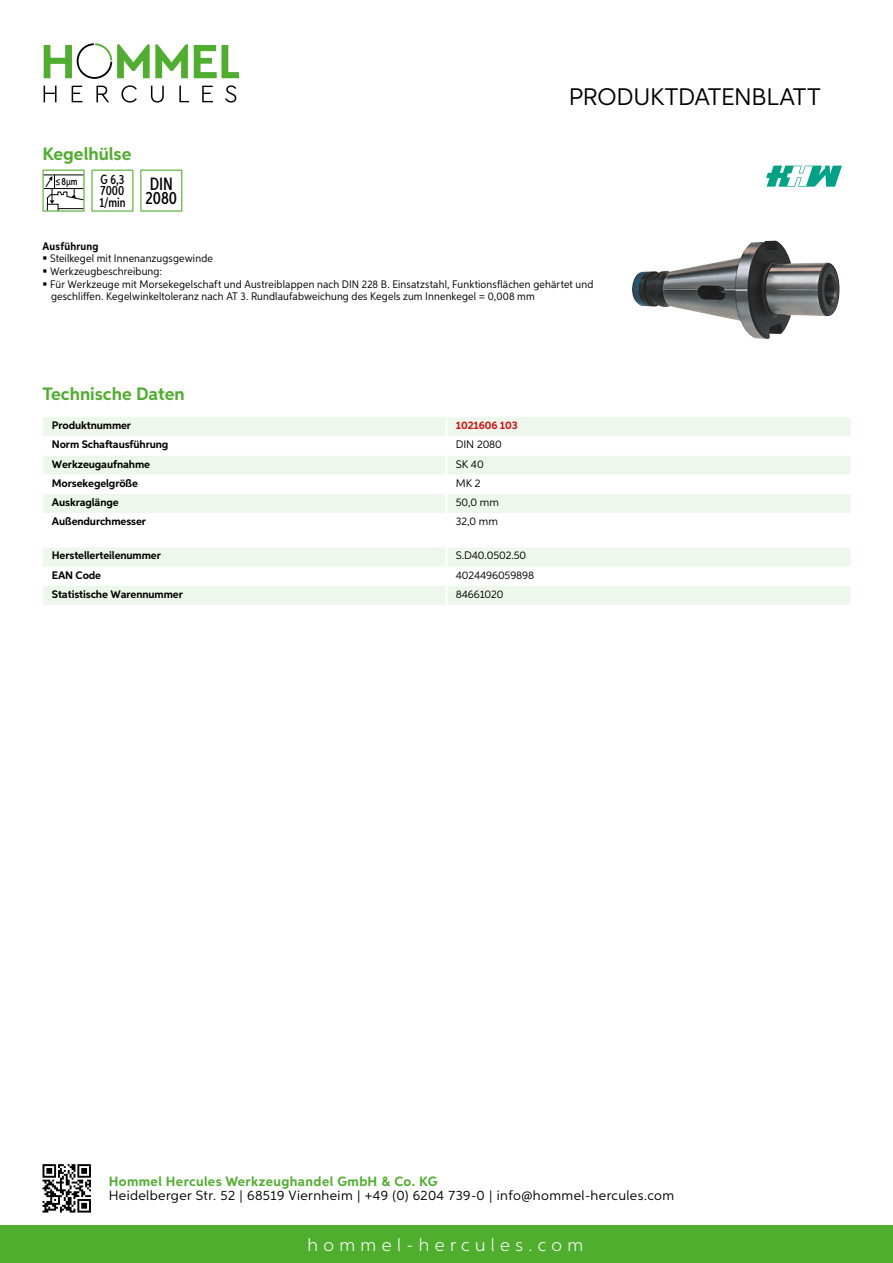
<style>
.page{position:relative;width:893px;height:1263px;background:#fff}
.page>*{position:absolute;margin:0;border:0;box-sizing:border-box;transform-origin:0 0}
.t1{font:24px "Aspira";letter-spacing:-.01em;color:#000}
.t2{font:700 18px "Aspira";color:#50ae2f}
.t3{font:300 18px "Aspira";letter-spacing:.3em;color:#fff}
.t4{font:500 17.85px/14.9px "Aspira XX Nar";color:#000}
.t5{font:13.5px "Aspira";letter-spacing:.03em;color:#000}
.t6{font:700 13.5px "Aspira";letter-spacing:.03em;color:#50ae2f}
.t7{font:500 13.35px/11.9px "Aspira XX Nar";color:#000;text-align:justify}
.t8{font:10.95px/12.5px "Aspira Nar";letter-spacing:.015em;color:#000}
.t9{font:700 10.95px "Aspira";letter-spacing:-.01em;color:#000}
.t10{font:10.95px "Aspira";letter-spacing:-.01em;color:#000}
.t11{font:700 10.95px "Aspira";letter-spacing:-.01em;color:#cd1013}
.t12{font:700 10.95px "Aspira Nar";letter-spacing:.02em;color:#000}
.t13{font:500 10.35px "Aspira XX Nar";color:#000}
</style>
<div class="page">
<div style="left:0;top:1226px;width:893px;height:37px;background:#50ae2f"></div>
<svg style="left:43px;top:1164px;width:48px;height:48px"></svg>
<svg style="left:194px;top:45px;width:45px;height:33px"></svg>
<svg style="left:44px;top:43px;width:144px;height:36px"></svg>
<svg style="left:44px;top:86px;width:13px;height:16px"></svg>
<svg style="left:72px;top:86px;width:10px;height:16px"></svg>
<svg style="left:96px;top:86px;width:13px;height:16px"></svg>
<svg style="left:121px;top:85px;width:16px;height:18px"></svg>
<svg style="left:151px;top:86px;width:13px;height:17px"></svg>
<svg style="left:179px;top:86px;width:10px;height:16px"></svg>
<svg style="left:202px;top:86px;width:11px;height:16px"></svg>
<svg style="left:225px;top:85px;width:11px;height:18px"></svg>
<div style="left:43px;top:417px;width:807px;height:19px;background:#eef7eb"></div>
<svg style="left:43px;top:456px;width:807px;height:57px;fill:#eef7eb"></svg>
<hr style="left:445px;top:417px;width:3px;height:19px;background:#fff">
<hr style="left:445px;top:456px;width:3px;height:19px;background:#fff">
<hr style="left:445px;top:475px;width:3px;height:19px;background:#fff">
<hr style="left:445px;top:494px;width:3px;height:19px;background:#fff">
<svg style="left:43px;top:548px;width:807px;height:57px"></svg>
<hr style="left:445px;top:586px;width:3px;height:19px;background:#fff">
<svg style="left:43px;top:170px;width:42px;height:42px"></svg>
<svg style="left:91px;top:170px;width:42px;height:42px"></svg>
<svg style="left:140px;top:170px;width:42px;height:42px"></svg>
<img style="left:632px;top:240px;width:208px;height:99px">
<svg style="left:766px;top:166px;width:76px;height:21px"></svg>
<h2 class="t2" style="left:43px;top:142px;width:90px">Kegelhülse</h2>
<p class="t13" style="left:55px;top:175px;width:24px">≤8µm</p>
<p class="t7" style="left:99px;top:173px;width:28px">G 6,3<br>7000<br>1/min</p>
<h3 class="t4" style="left:145px;top:176px;width:33px">DIN<br>2080</h3>
<h1 class="t1" style="left:569px;top:82px;width:253px">Produktdatenblatt</h1>
<p class="t12" style="left:43px;top:239px;width:58px">Ausführung</p>
<p class="t8" style="left:50px;top:252px;width:545px">Steilkegel mit Innenanzugsgewinde<br>Werkzeugbeschreibung:<br>Für Werkzeuge mit Morsekegelschaft und Austreiblappen nach DIN 228 B. Einsatzstahl, Funktionsflächen gehärtet und geschliffen. Kegelwinkeltoleranz nach AT 3. Rundlaufabweichung des Kegels zum Innenkegel = 0,008 mm</p>
<h2 class="t2" style="left:43px;top:383px;width:144px">Technische Daten</h2>
<p class="t9" style="left:52px;top:419px;width:81px">Produktnummer</p>
<p class="t11" style="left:456px;top:419px;width:63px">1021606 103</p>
<p class="t9" style="left:52px;top:438px;width:118px">Norm Schaftausführung</p>
<p class="t10" style="left:456px;top:438px;width:48px">DIN 2080</p>
<p class="t9" style="left:52px;top:457px;width:100px">Werkzeugaufnahme</p>
<p class="t10" style="left:456px;top:457px;width:29px">SK 40</p>
<p class="t9" style="left:52px;top:476px;width:88px">Morsekegelgröße</p>
<p class="t10" style="left:456px;top:476px;width:26px">MK 2</p>
<p class="t9" style="left:52px;top:495px;width:68px">Auskraglänge</p>
<p class="t10" style="left:456px;top:495px;width:45px">50,0 mm</p>
<p class="t9" style="left:52px;top:514px;width:96px">Außendurchmesser</p>
<p class="t10" style="left:456px;top:514px;width:44px">32,0 mm</p>
<p class="t9" style="left:52px;top:549px;width:111px">Herstellerteilenummer</p>
<p class="t10" style="left:456px;top:549px;width:72px">S.D40.0502.50</p>
<p class="t9" style="left:52px;top:568px;width:51px">EAN Code</p>
<p class="t10" style="left:456px;top:568px;width:80px">4024496059898</p>
<p class="t9" style="left:52px;top:587px;width:132px">Statistische Warennummer</p>
<p class="t10" style="left:456px;top:587px;width:49px">84661020</p>
<p class="t6" style="left:109px;top:1172px;width:330px">Hommel Hercules Werkzeughandel GmbH &amp; Co. KG</p>
<p class="t5" style="left:109px;top:1187px;width:567px">Heidelberger Str. 52 | 68519 Viernheim | +49 (0) 6204 739-0 | info@hommel-hercules.com</p>
<h2 class="t3" style="left:307px;top:1234px;width:277px">hommel-hercules.com</h2>
</div>
